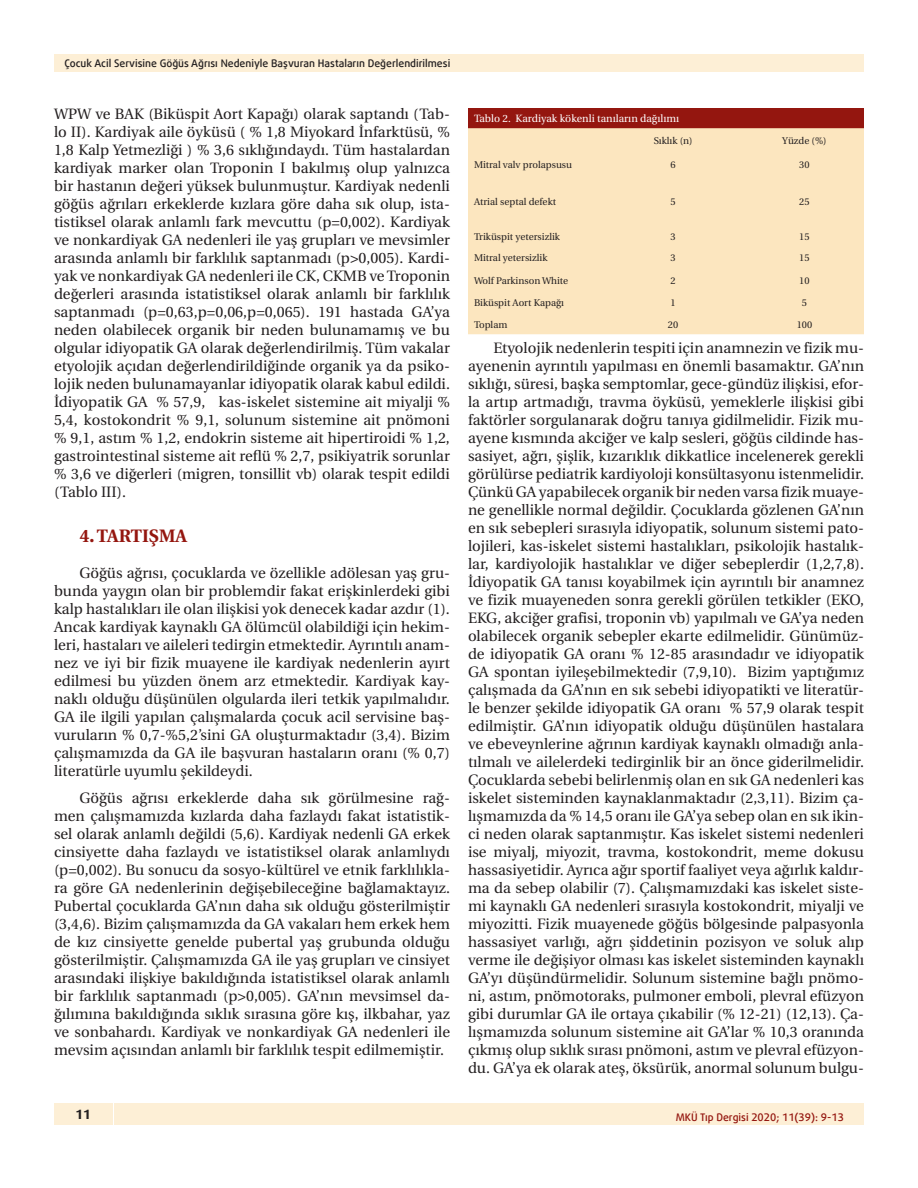
<style>
.page{position:relative;width:918px;height:1188px;background:#fff}
.page>*{position:absolute;margin:0;border:0;box-sizing:border-box;transform-origin:0 0}
.Intext_Title_Level_1{font:700 18px "Heuristica";color:#94160f}
.Import_Text_Tur{font:15px/18px "Heuristica";color:#231f20;text-align:justify}
.t1{font:700 13.5px "FF Dax Pro";color:#231f20}
.t2{font:500 10.5px "FF Daxline Pro";color:#231f20}
.Table_Title{font:10.5px "Heuristica";color:#fff}
.t3{font:500 10.5px "FF Daxline Pro";color:#94160f}
.Table_Text_Left{font:9.75px "Heuristica";color:#231f20}
.Table_Text_Centered{font:9.75px "Heuristica";color:#231f20}
</style>
<div class="page">
<div style="left:54px;top:54px;width:810px;height:18px;background:#fdefd6"></div>
<div style="left:114px;top:1103px;width:750px;height:22px;background:#fdefd6"></div>
<div style="left:54px;top:1103px;width:58px;height:22px;background:#fdefd6"></div>
<div style="left:468px;top:108px;width:396px;height:20px;background:#94160f"></div>
<div style="left:468px;top:128px;width:396px;height:206px;background:#fce6bf"></div>
<p class="t2" style="left:64px;top:56px;width:387px">Çocuk Acil Servisine Göğüs Ağrısı Nedeniyle Başvuran Hastaların Değerlendirilmesi</p>
<p class="Import_Text_Tur" style="left:54px;top:105px;width:398px">WPW ve BAK (Biküspit Aort Kapağı) olarak saptandı (Tab&shy;lo II). Kardiyak aile öyküsü ( % 1,8 Miyokard İnfarktüsü, % 1,8 Kalp Yetmezliği ) % 3,6 sıklığındaydı. Tüm hastalardan kardiyak marker olan Troponin I bakılmış olup yalnızca bir hastanın değeri yüksek bulunmuştur. Kardiyak nedenli göğüs ağrıları erkeklerde kızlara göre daha sık olup, ista&shy;tistiksel olarak anlamlı fark mevcuttu (p=0,002). Kardiyak ve nonkardiyak GA nedenleri ile yaş grupları ve mevsimler arasında anlamlı bir farklılık saptanmadı (p&gt;0,005). Kardi&shy;yak ve nonkardiyak GA nedenleri ile CK, CKMB ve Troponin değerleri arasında istatistiksel olarak anlamlı bir farklılık saptanmadı (p=0,63,p=0,06,p=0,065). 191 hastada GA’ya neden olabilecek organik bir neden bulunamamış ve bu olgular idiyopatik GA olarak değerlendirilmiş. Tüm vakalar etyolojik açıdan değerlendirildiğinde organik ya da psiko&shy;lojik neden bulunamayanlar idiyopatik olarak kabul edildi.<br>İdiyopatik GA % 57,9, kas-iskelet sistemine ait miyalji % 5,4, kostokondrit % 9,1, solunum sistemine ait pnömoni % 9,1, astım % 1,2, endokrin sisteme ait hipertiroidi % 1,2, gastrointestinal sisteme ait reflü % 2,7, psikiyatrik sorunlar % 3,6 ve diğerleri (migren, tonsillit vb) olarak tespit edildi (Tablo III).</p>
<p class="Intext_Title_Level_1" style="left:80px;top:522px;width:109px">4. TARTIŞMA</p>
<p class="Import_Text_Tur" style="left:54px;top:564px;width:398px;text-indent:26px">Göğüs ağrısı, çocuklarda ve özellikle adölesan yaş gru&shy;bunda yaygın olan bir problemdir fakat erişkinlerdeki gibi kalp hastalıkları ile olan ilişkisi yok denecek kadar azdır (1).<br>Ancak kardiyak kaynaklı GA ölümcül olabildiği için hekim&shy;leri, hastaları ve aileleri tedirgin etmektedir. Ayrıntılı anam&shy;nez ve iyi bir fizik muayene ile kardiyak nedenlerin ayırt edilmesi bu yüzden önem arz etmektedir. Kardiyak kay&shy;naklı olduğu düşünülen olgularda ileri tetkik yapılmalıdır.<br>GA ile ilgili yapılan çalışmalarda çocuk acil servisine baş&shy;vuruların % 0,7-%5,2’sini GA oluşturmaktadır (3,4). Bizim çalışmamızda da GA ile başvuran hastaların oranı (% 0,7) literatürle uyumlu şekildeydi.</p>
<p class="Import_Text_Tur" style="left:54px;top:789px;width:398px;text-indent:26px">Göğüs ağrısı erkeklerde daha sık görülmesine rağ&shy;men çalışmamızda kızlarda daha fazlaydı fakat istatistik&shy;sel olarak anlamlı değildi (5,6). Kardiyak nedenli GA erkek cinsiyette daha fazlaydı ve istatistiksel olarak anlamlıydı (p=0,002). Bu sonucu da sosyo-kültürel ve etnik farklılıkla&shy;ra göre GA nedenlerinin değişebileceğine bağlamaktayız.<br>Pubertal çocuklarda GA’nın daha sık olduğu gösterilmiştir (3,4,6). Bizim çalışmamızda da GA vakaları hem erkek hem de kız cinsiyette genelde pubertal yaş grubunda olduğu gösterilmiştir. Çalışmamızda GA ile yaş grupları ve cinsiyet arasındaki ilişkiye bakıldığında istatistiksel olarak anlamlı bir farklılık saptanmadı (p&gt;0,005). GA’nın mevsimsel da&shy;ğılımına bakıldığında sıklık sırasına göre kış, ilkbahar, yaz ve sonbahardı. Kardiyak ve nonkardiyak GA nedenleri ile mevsim açısından anlamlı bir farklılık tespit edilmemiştir.</p>
<p class="Table_Title" style="left:474px;top:110px;width:207px">Tablo 2. Kardiyak kökenli tanıların dağılımı</p>
<p class="Table_Text_Centered" style="left:654px;top:134px;width:40px">Sıklık (n)</p>
<p class="Table_Text_Centered" style="left:782px;top:134px;width:46px">Yüzde (%)</p>
<p class="Table_Text_Left" style="left:474px;top:158px;width:100px">Mitral valv prolapsusu</p>
<p class="Table_Text_Centered" style="left:671px;top:158px;width:7px">6</p>
<p class="Table_Text_Centered" style="left:799px;top:158px;width:12px">30</p>
<p class="Table_Text_Left" style="left:474px;top:194px;width:84px">Atrial septal defekt</p>
<p class="Table_Text_Centered" style="left:671px;top:194px;width:7px">5</p>
<p class="Table_Text_Centered" style="left:799px;top:194px;width:12px">25</p>
<p class="Table_Text_Left" style="left:474px;top:229px;width:88px">Triküspit yetersizlik</p>
<p class="Table_Text_Centered" style="left:671px;top:229px;width:7px">3</p>
<p class="Table_Text_Centered" style="left:799px;top:229px;width:12px">15</p>
<p class="Table_Text_Left" style="left:474px;top:250px;width:75px">Mitral yetersizlik</p>
<p class="Table_Text_Centered" style="left:671px;top:250px;width:7px">3</p>
<p class="Table_Text_Centered" style="left:799px;top:250px;width:12px">15</p>
<p class="Table_Text_Left" style="left:474px;top:273px;width:96px">Wolf Parkinson White</p>
<p class="Table_Text_Centered" style="left:671px;top:273px;width:7px">2</p>
<p class="Table_Text_Centered" style="left:799px;top:273px;width:12px">10</p>
<p class="Table_Text_Left" style="left:474px;top:295px;width:92px">Biküspit Aort Kapağı</p>
<p class="Table_Text_Centered" style="left:671px;top:295px;width:7px">1</p>
<p class="Table_Text_Centered" style="left:802px;top:295px;width:7px">5</p>
<p class="Table_Text_Left" style="left:474px;top:317px;width:35px">Toplam</p>
<p class="Table_Text_Centered" style="left:668px;top:317px;width:12px">20</p>
<p class="Table_Text_Centered" style="left:797px;top:317px;width:17px">100</p>
<p class="Import_Text_Tur" style="left:468px;top:339px;width:398px;text-indent:26px">Etyolojik nedenlerin tespiti için anamnezin ve fizik mu&shy;ayenenin ayrıntılı yapılması en önemli basamaktır. GA’nın sıklığı, süresi, başka semptomlar, gece-gündüz ilişkisi, efor&shy;la artıp artmadığı, travma öyküsü, yemeklerle ilişkisi gibi faktörler sorgulanarak doğru tanıya gidilmelidir. Fizik mu&shy;ayene kısmında akciğer ve kalp sesleri, göğüs cildinde has&shy;sasiyet, ağrı, şişlik, kızarıklık dikkatlice incelenerek gerekli görülürse pediatrik kardiyoloji konsültasyonu istenmelidir.<br>Çünkü GA yapabilecek organik bir neden varsa fizik muaye&shy;ne genellikle normal değildir. Çocuklarda gözlenen GA’nın en sık sebepleri sırasıyla idiyopatik, solunum sistemi pato&shy;lojileri, kas-iskelet sistemi hastalıkları, psikolojik hastalık&shy;lar, kardiyolojik hastalıklar ve diğer sebeplerdir (1,2,7,8).<br>İdiyopatik GA tanısı koyabilmek için ayrıntılı bir anamnez ve fizik muayeneden sonra gerekli görülen tetkikler (EKO, EKG, akciğer grafisi, troponin vb) yapılmalı ve GA’ya neden olabilecek organik sebepler ekarte edilmelidir. Günümüz&shy;de idiyopatik GA oranı % 12-85 arasındadır ve idiyopatik GA spontan iyileşebilmektedir (7,9,10). Bizim yaptığımız çalışmada da GA’nın en sık sebebi idiyopatikti ve literatür&shy;le benzer şekilde idiyopatik GA oranı % 57,9 olarak tespit edilmiştir. GA’nın idiyopatik olduğu düşünülen hastalara ve ebeveynlerine ağrının kardiyak kaynaklı olmadığı anla&shy;tılmalı ve ailelerdeki tedirginlik bir an önce giderilmelidir.<br>Çocuklarda sebebi belirlenmiş olan en sık GA nedenleri kas iskelet sisteminden kaynaklanmaktadır (2,3,11). Bizim ça&shy;lışmamızda da % 14,5 oranı ile GA’ya sebep olan en sık ikin&shy;ci neden olarak saptanmıştır. Kas iskelet sistemi nedenleri ise miyalj, miyozit, travma, kostokondrit, meme dokusu hassasiyetidir. Ayrıca ağır sportif faaliyet veya ağırlık kaldır&shy;ma da sebep olabilir (7). Çalışmamızdaki kas iskelet siste&shy;mi kaynaklı GA nedenleri sırasıyla kostokondrit, miyalji ve miyozitti. Fizik muayenede göğüs bölgesinde palpasyonla hassasiyet varlığı, ağrı şiddetinin pozisyon ve soluk alıp verme ile değişiyor olması kas iskelet sisteminden kaynaklı GA’yı düşündürmelidir. Solunum sistemine bağlı pnömo&shy;ni, astım, pnömotoraks, pulmoner emboli, plevral efüzyon gibi durumlar GA ile ortaya çıkabilir (% 12-21) (12,13). Ça&shy;lışmamızda solunum sistemine ait GA’lar % 10,3 oranında çıkmış olup sıklık sırası pnömoni, astım ve plevral efüzyon&shy;du. GA’ya ek olarak ateş, öksürük, anormal solunum bulgu-</p>
<p class="t1" style="left:76px;top:1106px;width:17px">11</p>
<p class="t3" style="left:676px;top:1110px;width:170px">MKÜ Tıp Dergisi 2020; 11(39): 9-13</p>
</div>
